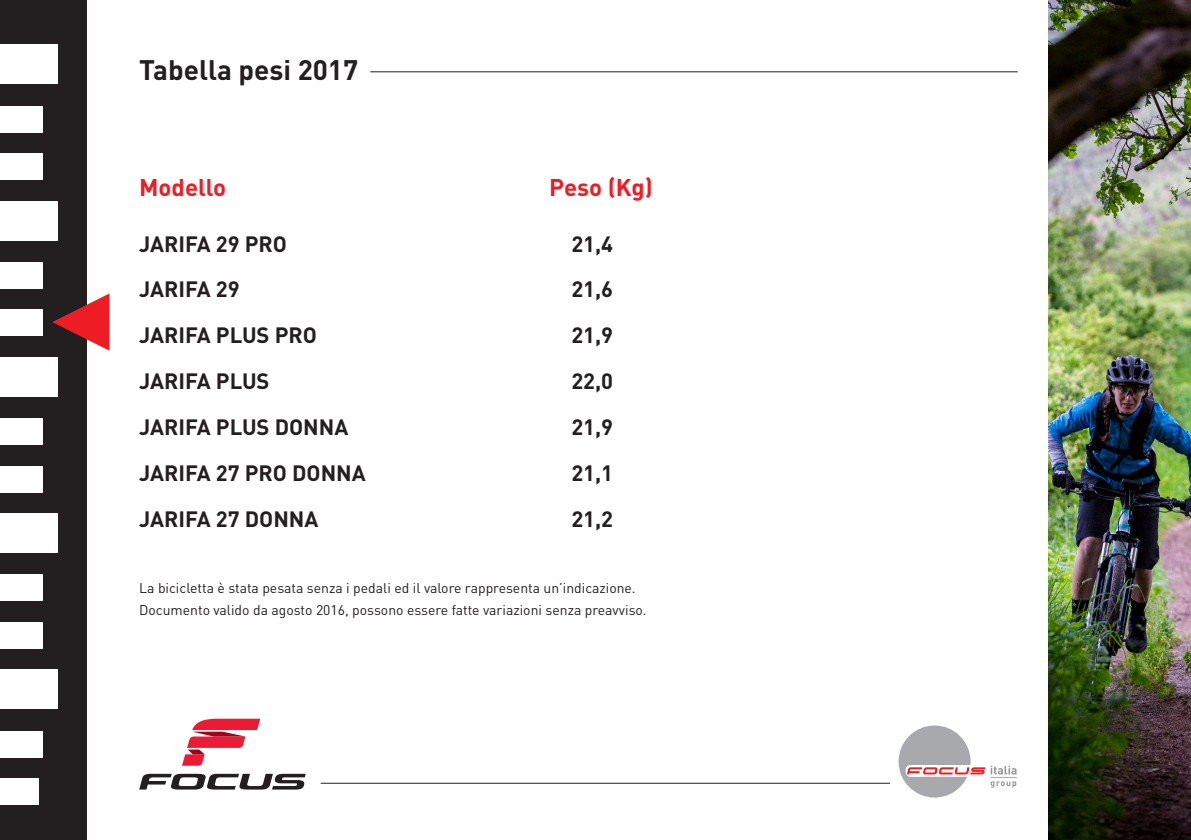
<style>
.page{position:relative;width:1191px;height:840px;background:#fff}
.page>*{position:absolute;margin:0;border:0;box-sizing:border-box;transform-origin:0 0}
.t1{font:700 27.8px "DIN";color:#231f20}
.t2{font:700 24px "DIN";color:#ee1d23}
.t3{font:700 22px "DIN";color:#231f20}
.t4{font:14px "DIN";color:#231f20}
</style>
<div class="page">
<div style="left:0;top:0;width:87px;height:839px;background:#231f20"></div>
<div style="left:0;top:44px;width:57px;height:40px;background:#fff"></div>
<div style="left:0;top:356px;width:57px;height:40px;background:#fff"></div>
<div style="left:0;top:669px;width:57px;height:39px;background:#fff"></div>
<div style="left:0;top:200px;width:57px;height:40px;background:#fff"></div>
<div style="left:0;top:513px;width:57px;height:39px;background:#fff"></div>
<div style="left:0;top:106px;width:43px;height:26px;background:#fff"></div>
<div style="left:0;top:418px;width:43px;height:27px;background:#fff"></div>
<div style="left:0;top:730px;width:43px;height:27px;background:#fff"></div>
<div style="left:0;top:262px;width:43px;height:27px;background:#fff"></div>
<div style="left:0;top:574px;width:43px;height:27px;background:#fff"></div>
<div style="left:0;top:153px;width:43px;height:27px;background:#fff"></div>
<div style="left:0;top:465px;width:43px;height:27px;background:#fff"></div>
<div style="left:0;top:777px;width:39px;height:27px;background:#fff"></div>
<div style="left:0;top:309px;width:43px;height:27px;background:#fff"></div>
<div style="left:0;top:621px;width:43px;height:27px;background:#fff"></div>
<svg style="left:52px;top:293px;width:57px;height:57px"></svg>
<svg style="left:139px;top:773px;width:167px;height:16px"></svg>
<svg style="left:182px;top:718px;width:78px;height:47px"></svg>
<hr style="left:321px;top:782px;width:569px;height:1px;background:#231f20">
<hr style="left:370px;top:71px;width:647px;height:1px;background:#231f20">
<hr style="left:1048px;top:0;width:1px;height:839px;background:#231f20">
<svg style="left:898px;top:725px;width:118px;height:72px"></svg>
<img style="left:1049px;top:0;width:142px;height:839px">
<p class="t1" style="left:139px;top:52px;width:221px">Tabella pesi 2017</p>
<p class="t2" style="left:139px;top:171px;width:88px">Modello</p>
<p class="t2" style="left:549px;top:171px;width:105px">Peso (Kg)</p>
<p class="t3" style="left:139px;top:229px;width:149px">JARIFA 29 PRO</p>
<p class="t3" style="left:571px;top:229px;width:43px">21,4</p>
<p class="t3" style="left:139px;top:275px;width:102px">JARIFA 29</p>
<p class="t3" style="left:571px;top:275px;width:43px">21,6</p>
<p class="t3" style="left:139px;top:321px;width:179px">JARIFA PLUS PRO</p>
<p class="t3" style="left:571px;top:321px;width:43px">21,9</p>
<p class="t3" style="left:139px;top:366px;width:132px">JARIFA PLUS</p>
<p class="t3" style="left:571px;top:366px;width:43px">22,0</p>
<p class="t3" style="left:139px;top:412px;width:211px">JARIFA PLUS DONNA</p>
<p class="t3" style="left:571px;top:412px;width:43px">21,9</p>
<p class="t3" style="left:139px;top:458px;width:228px">JARIFA 27 PRO DONNA</p>
<p class="t3" style="left:571px;top:458px;width:43px">21,1</p>
<p class="t3" style="left:139px;top:504px;width:181px">JARIFA 27 DONNA</p>
<p class="t3" style="left:571px;top:504px;width:43px">21,2</p>
<p class="t4" style="left:139px;top:578px;width:498px">La bicicletta è stata pesata senza i pedali ed il valore rappresenta un’indicazione.</p>
<p class="t4" style="left:139px;top:600px;width:509px">Documento valido da agosto 2016, possono essere fatte variazioni senza preavviso.</p>
</div>
